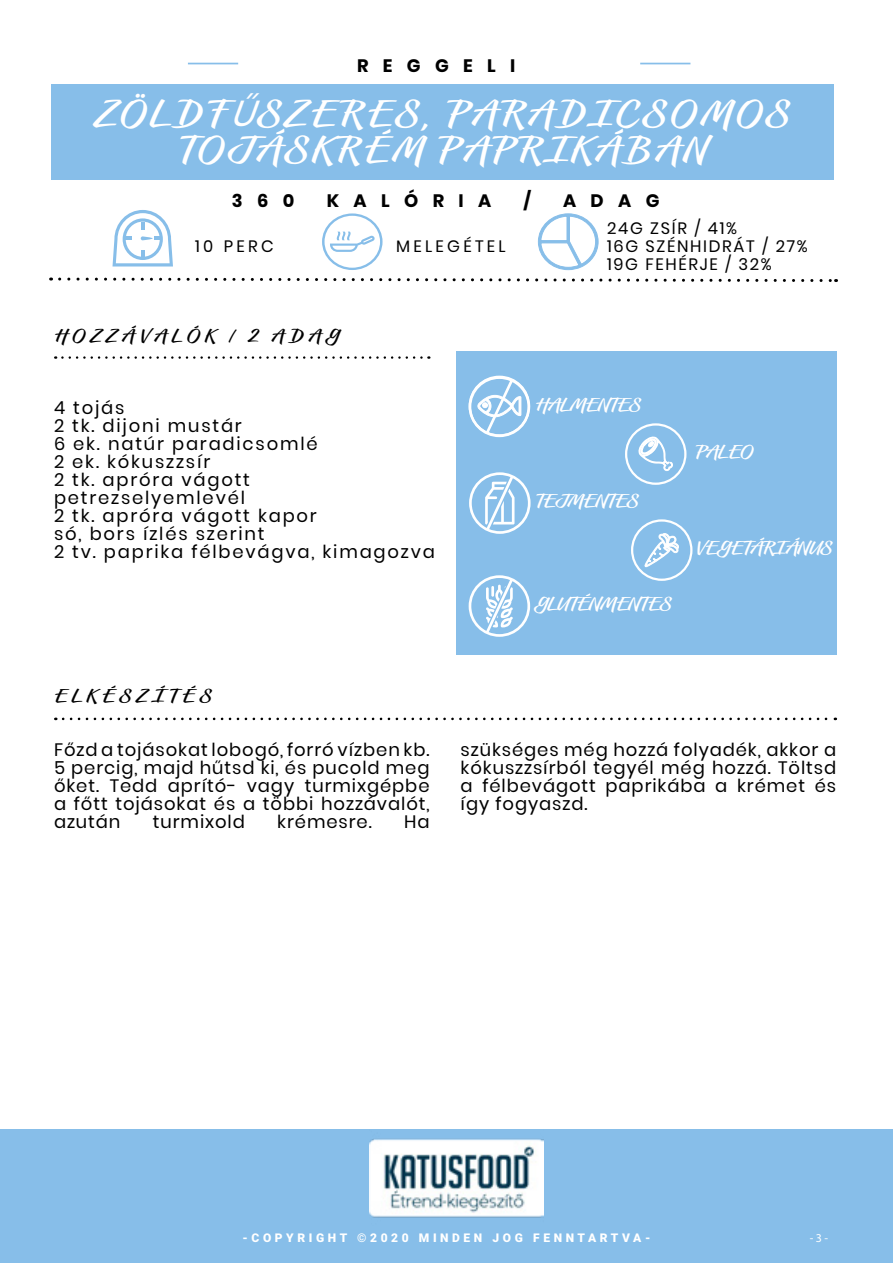
<style>
.page{position:relative;width:893px;height:1263px;background:#fff}
.page>*{position:absolute;margin:0;border:0;box-sizing:border-box;transform-origin:0 0}
.Header3{font:36px/36px "Hughs";letter-spacing:.12em;color:#fff;text-align:center}
.Base_Text1{font:18px/18px "Poppins";letter-spacing:.05em;color:#000;text-align:justify}
.Text{font:18px "Poppins";letter-spacing:.1em;color:#000}
.t1{font:18px "Hughs";color:#fff}
.Poppins_írás{font:18px/18px "Poppins";letter-spacing:.1em;color:#000}
.Subheader2___Steak{font:18px "Hughs";letter-spacing:.3em;color:#000}
.Header2{font:700 18px "Poppins";letter-spacing:.8em;color:#000}
.Kitchen_Tools_-_Left{font:16.5px "Poppins";letter-spacing:.1em;color:#000}
.Kitchen_Tools_-_Left-2{font:16.5px "Poppins";letter-spacing:.2em;color:#000}
.t2{font:900 12px "Roboto";letter-spacing:.3em;color:#fff}
.Kitchen_Tools_-_Left-3{font:12px "Myriad Pro";color:#fff}
.s1{font-family:"Poppins";font-style:italic}
</style>
<div class="page">
<div style="left:0;top:1129px;width:893px;height:134px;background:#87bee9"></div>
<svg style="left:112px;top:210px;width:61px;height:56px"></svg>
<svg style="left:141px;top:236px;width:12px;height:4px"></svg>
<svg style="left:538px;top:213px;width:61px;height:57px"></svg>
<svg style="left:322px;top:213px;width:60px;height:57px"></svg>
<img style="left:370px;top:1139px;width:173px;height:79px">
<div style="left:51px;top:63px;width:782px;height:117px;background:#87bee9"></div>
<div style="left:38px;top:54px;width:799px;height:30px;background:#fff"></div>
<svg style="left:62px;top:356px;width:367px;height:3px"></svg>
<svg style="left:63px;top:718px;width:773px;height:2px"></svg>
<svg style="left:51px;top:277px;width:786px;height:5px"></svg>
<hr style="left:640px;top:63px;width:50px;height:1px;background:#87bee9">
<hr style="left:188px;top:63px;width:50px;height:1px;background:#87bee9">
<div style="left:456px;top:351px;width:380px;height:304px;background:#87bee9"></div>
<svg style="left:469px;top:472px;width:62px;height:62px"></svg>
<svg style="left:469px;top:575px;width:61px;height:62px"></svg>
<div style="left:625px;top:423px;width:61px;height:62px;border:2px solid #fff;border-radius:50%"></div>
<svg style="left:638px;top:436px;width:35px;height:35px"></svg>
<svg style="left:469px;top:376px;width:61px;height:61px"></svg>
<div style="left:469px;top:376px;width:61px;height:60px;border:2px solid #fff;border-radius:50%"></div>
<div style="left:631px;top:519px;width:61px;height:62px;border:2px solid #fff;border-radius:50%"></div>
<svg style="left:644px;top:533px;width:35px;height:34px"></svg>
<p class="Header2" style="left:357px;top:55px;width:160px">REGGELI</p>
<p class="Header3" style="left:95px;top:97px;width:695px">ZÖLDF<span class="s1">Ű</span>SZERES, PARADICSOMOS<br>TOJÁSKRÉM PAPRIKÁBAN</p>
<p class="Header2" style="left:232px;top:191px;width:64px">360</p>
<p class="Header2" style="left:327px;top:191px;width:166px">KALÓRIA</p>
<p class="Header2" style="left:524px;top:191px;width:9px">/</p>
<p class="Header2" style="left:563px;top:191px;width:98px">ADAG</p>
<p class="Kitchen_Tools_-_Left" style="left:195px;top:237px;width:80px">10 PERC</p>
<p class="Kitchen_Tools_-_Left" style="left:607px;top:219px;width:131px">24G ZSÍR / 41%</p>
<p class="Kitchen_Tools_-_Left" style="left:607px;top:237px;width:202px">16G SZÉNHIDRÁT / 27%</p>
<p class="Kitchen_Tools_-_Left" style="left:607px;top:255px;width:166px">19G FEHÉRJE / 32%</p>
<p class="Kitchen_Tools_-_Left-2" style="left:396px;top:237px;width:111px">MELEGÉTEL</p>
<p class="Subheader2___Steak" style="left:54px;top:325px;width:286px">HOZZÁVALÓK / 2 ADAG</p>
<p class="Text" style="left:54px;top:397px;width:72px">4 tojás</p>
<p class="Text" style="left:54px;top:415px;width:189px">2 tk. dijoni mustár</p>
<p class="Text" style="left:54px;top:433px;width:265px">6 ek. natúr paradicsomlé</p>
<p class="Text" style="left:54px;top:451px;width:158px">2 ek. kókuszzsír</p>
<p class="Poppins_írás" style="left:54px;top:471px;width:197px">2 tk. apróra vágott petrezselyemlevél</p>
<p class="Text" style="left:54px;top:505px;width:264px">2 tk. apróra vágott kapor</p>
<p class="Text" style="left:54px;top:523px;width:212px">só, bors ízlés szerint</p>
<p class="Text" style="left:54px;top:541px;width:382px">2 tv. paprika félbevágva, kimagozva</p>
<p class="t1" style="left:535px;top:394px;width:107px">HALMENTES</p>
<p class="t1" style="left:535px;top:490px;width:105px">TEJMENTES</p>
<p class="t1" style="left:535px;top:593px;width:138px">GLUTÉNMENTES</p>
<p class="t1" style="left:695px;top:441px;width:59px">PALEO</p>
<p class="t1" style="left:695px;top:537px;width:138px">VEGETÁRIÁNUS</p>
<p class="Subheader2___Steak" style="left:54px;top:685px;width:159px">ELKÉSZÍTÉS</p>
<p class="Base_Text1" style="left:54px;top:741px;width:377px">Főzd a tojásokat lobogó, forró vízben kb.<br>5 percig, majd hűtsd ki, és pucold meg őket. Tedd aprító- vagy turmixgépbe a főtt tojásokat és a többi hozzávalót, azután</p>
<p class="Base_Text1" style="left:153px;top:813px;width:94px">turmixold</p>
<p class="Base_Text1" style="left:277px;top:813px;width:96px">krémesre.</p>
<p class="Base_Text1" style="left:404px;top:813px;width:27px">Ha</p>
<p class="Base_Text1" style="left:461px;top:741px;width:377px">szükséges még hozzá folyadék, akkor a kókuszzsírból tegyél még hozzá. Töltsd a félbevágott paprikába a krémet és így fogyaszd.</p>
<p class="t2" style="left:243px;top:1229px;width:409px">-COPYRIGHT ©2020 MINDEN JOG FENNTARTVA-</p>
<p class="Kitchen_Tools_-_Left-3" style="left:810px;top:1231px;width:20px">-3-</p>
</div>
